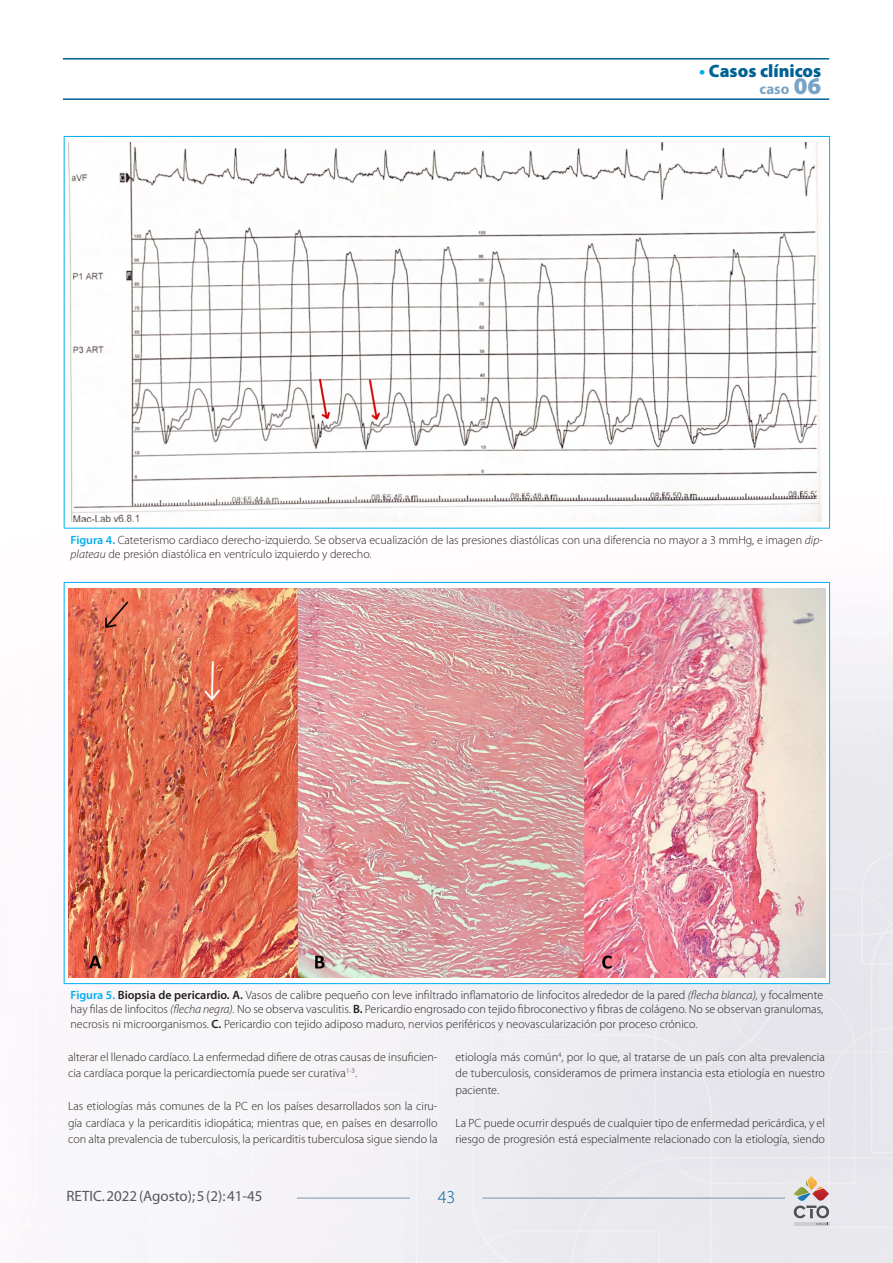
<style>
.page{position:relative;width:893px;height:1263px;background:#fff}
.page>*{position:absolute;margin:0;border:0;box-sizing:border-box;transform-origin:0 0}
.t1{font:900 18px "Myriad Pro";color:#006193}
.t2{font:300 18px "Myriad Pro";color:#006193}
.t3{font:15px "Myriad Pro";color:#57585a}
.t4{font:700 15px "Myriad Pro";color:#78a3c6}
._01_Texto_comun{font:300 12px/16.5px "Myriad Pro";color:#231f20}
.s1{font-weight:700;color:#00aeef}
.s2{font-style:inherit}
.s3{font-weight:900;font-size:24px}
.s4{font-weight:600;color:#00aeef}
.s5{font-style:italic}
.s6{font-weight:600}
</style>
<div class="page">
<hr style="left:63px;top:58px;width:766px;height:2px;background:#006193">
<hr style="left:63px;top:98px;width:766px;height:2px;background:#006193">
<hr style="left:482px;top:1198px;width:303px;height:1px;background:#7a94b0">
<hr style="left:297px;top:1198px;width:113px;height:1px;background:#7a94b0">
<hr style="left:794px;top:1222px;width:35px;height:4px;background:#ceced2">
<svg style="left:794px;top:1176px;width:35px;height:49px;background:#c7bdb8"></svg>
<hr style="left:64px;top:136px;width:766px;height:1px;background:#00aeef">
<hr style="left:64px;top:137px;width:1px;height:391px;background:#00aeef">
<hr style="left:829px;top:137px;width:1px;height:391px;background:#00aeef">
<hr style="left:64px;top:528px;width:766px;height:1px;background:#00aeef">
<img style="left:68px;top:143px;width:754px;height:379px">
<hr style="left:64px;top:582px;width:766px;height:1px;background:#00aeef">
<hr style="left:64px;top:583px;width:1px;height:400px;background:#00aeef">
<hr style="left:829px;top:583px;width:1px;height:400px;background:#00aeef">
<hr style="left:64px;top:983px;width:766px;height:1px;background:#00aeef">
<img style="left:68px;top:589px;width:757px;height:388px">
<h1 class="t1" style="left:699px;top:60px;width:124px"><span class="s1">•</span> <span class="s2">C</span>asos clínicos</h1>
<p class="t4" style="left:759px;top:79px;width:63px">caso <span class="s3">06</span></p>
<p class="_01_Texto_comun" style="left:71px;top:532px;width:754px;line-height:14.4px"><span class="s4">Figura 4.</span> Cateterismo cardiaco derecho-izquierdo. Se observa ecualización de las presiones diastólicas con una diferencia no mayor a 3 mmHg, e imagen <span class="s5">dip&shy;plateau</span> de presión diastólica en ventrículo izquierdo y derecho.</p>
<p class="_01_Texto_comun" style="left:71px;top:988px;width:754px;line-height:14.4px;text-align:justify"><span class="s4">Figura 5.</span> <span class="s6">Biopsia de pericardio. A.</span> Vasos de calibre pequeño con leve infiltrado inflamatorio de linfocitos alrededor de la pared <span class="s5">(flecha blanca),</span> y focalmente hay filas de linfocitos <span class="s5">(flecha negra).</span> No se observa vasculitis. <span class="s6">B.</span> Pericardio engrosado con tejido fibroconectivo y fibras de colágeno. No se observan granulomas, necrosis ni microorganismos. <span class="s6">C.</span> Pericardio con tejido adiposo maduro, nervios periféricos y neovascularización por proceso crónico.</p>
<p class="_01_Texto_comun" style="left:68px;top:1048px;width:371px">alterar el llenado cardíaco. La enfermedad difiere de otras causas de insuficien&shy;cia cardíaca porque la pericardiectomía puede ser curativa<sup>1-3</sup>.</p>
<p class="_01_Texto_comun" style="left:68px;top:1098px;width:371px;text-align:justify">Las etiologías más comunes de la PC en los países desarrollados son la ciru&shy;gía cardíaca y la pericarditis idiopática; mientras que, en países en desarrollo con alta prevalencia de tuberculosis, la pericarditis tuberculosa sigue siendo la</p>
<p class="_01_Texto_comun" style="left:455px;top:1048px;width:371px;text-align:justify">etiología más común<sup>4</sup>, por lo que, al tratarse de un país con alta prevalencia de tuberculosis, consideramos de primera instancia esta etiología en nuestro paciente.</p>
<p class="_01_Texto_comun" style="left:455px;top:1114px;width:371px">La PC puede ocurrir después de cualquier tipo de enfermedad pericárdica, y el riesgo de progresión está especialmente relacionado con la etiología, siendo</p>
<p class="t3" style="left:66px;top:1187px;width:198px">RETIC. 2022 (Agosto); 5 (2): 41-45</p>
<h1 class="t2" style="left:438px;top:1187px;width:19px">43</h1>
</div>
